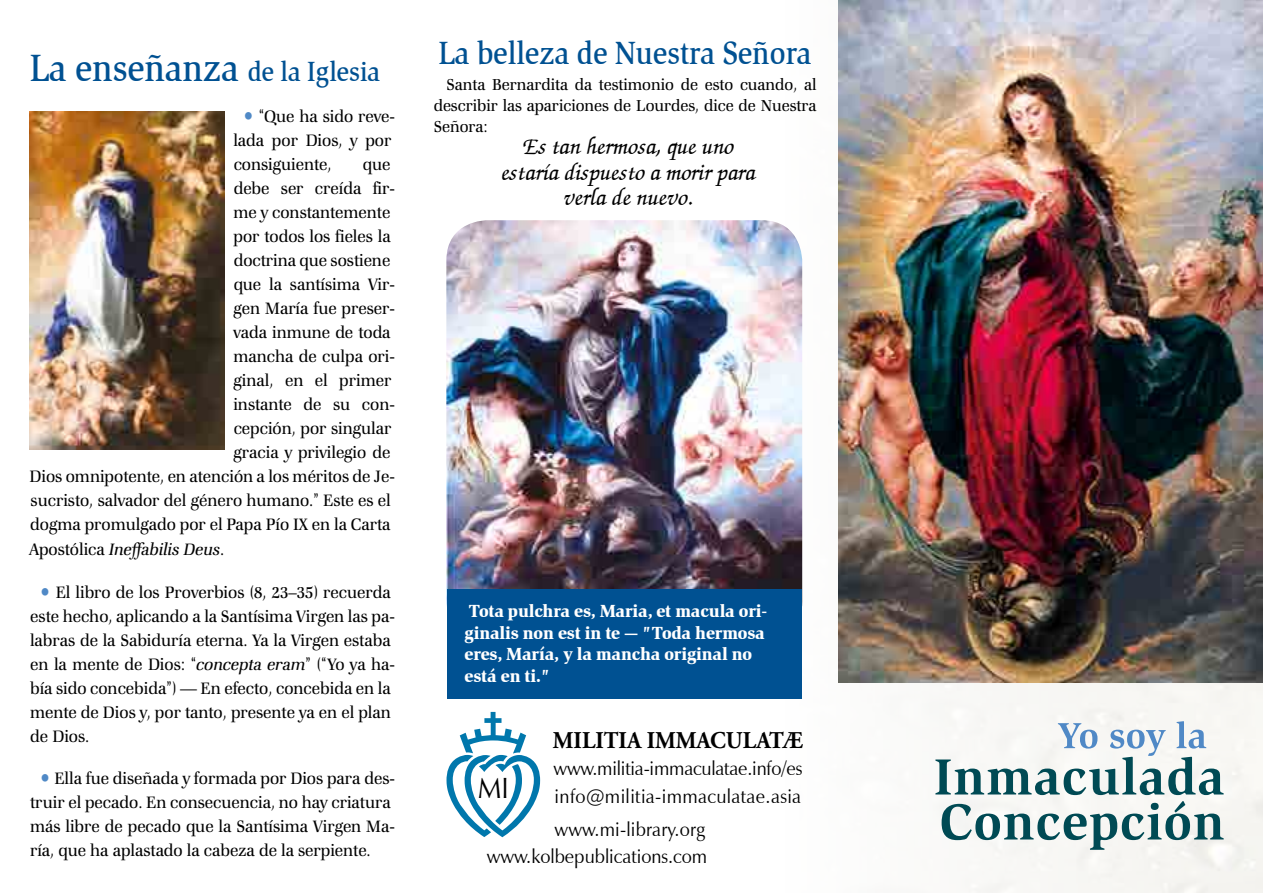
<style>
.page{position:relative;width:1263px;height:893px;background:#fff}
.page>*{position:absolute;margin:0;border:0;box-sizing:border-box;transform-origin:0 0}
.t1{font:500 39px "Slimbach Itc T";color:#005192;scale:.9 1}
.t2{font:500 33px "Slimbach Itc T";color:#005192;scale:.9 1}
.t3{font:29.25px "Zapf Humanist 601 BT";color:#000;scale:.91 1}
.t4{font:25.5px/25.5px "Tha Huong 11";color:#000;text-align:center}
.t5{font:700 24px "Adobe Garamond Pro";color:#000;scale:.95 1}
.t6{font:19.5px/27.6px "Zapf Humanist 601 L2";color:#000;scale:.95 1}
.t7{font:18.75px/24px "Zapf Book Lt PL";color:#000;scale:.9 1}
.t8{font:italic 18.75px "Zapf Book Lt PL";color:#000;scale:.9 1}
.t9{font:900 18px/21.6px "Slimbach Itc TEE";letter-spacing:-.01em;color:#fff}
.t10{font:18px/21px "Zapf Book Lt PL";color:#000;text-align:justify;scale:.9 1}
.s1{font-size:28.5px}
.s2{font-family:"Minion Pro";font-size:28.5px;color:#5089c6}
.s3{font-style:normal}
.s4{font-style:italic}
</style>
<div class="page">
<img style="left:779px;top:259px;width:484px;height:634px">
<img style="left:446px;top:220px;width:356px;height:386px">
<img style="left:838px;top:0;width:425px;height:682px">
<div style="left:447px;top:588px;width:355px;height:110px;background:#005192"></div>
<svg style="left:941px;top:801px;width:283px;height:49px"></svg>
<svg style="left:935px;top:721px;width:288px;height:74px"></svg>
<svg style="left:446px;top:712px;width:94px;height:125px"></svg>
<img style="left:30px;top:112px;width:195px;height:337px">
<h1 class="t1" style="left:30px;top:45px;width:391px">La enseñanza <span class="s1">de la Iglesia</span></h1>
<p class="t7" style="left:233px;top:104px;width:181px;text-indent:10px"><span class="s2">•</span> “Que ha sido reve&shy;lada por Dios, y por consiguiente,</p>
<p class="t7" style="left:363px;top:152px;width:32px">que</p>
<p class="t7" style="left:234px;top:176px;width:181px">debe ser creída fir-</p>
<p class="t7" style="left:233px;top:200px;width:176px">me y constantemente</p>
<p class="t7" style="left:234px;top:224px;width:176px">por todos los fieles la</p>
<p class="t7" style="left:234px;top:248px;width:176px">doctrina que sostiene</p>
<p class="t7" style="left:234px;top:272px;width:181px">que la santísima Vir-</p>
<p class="t7" style="left:234px;top:296px;width:181px">gen María fue preser-</p>
<p class="t7" style="left:233px;top:320px;width:176px">vada inmune de toda</p>
<p class="t7" style="left:233px;top:344px;width:181px">mancha de culpa ori-</p>
<p class="t7" style="left:234px;top:368px;width:177px">ginal, en el primer</p>
<p class="t7" style="left:233px;top:392px;width:181px">instante de su con-</p>
<p class="t7" style="left:234px;top:416px;width:177px">cepción, por singular</p>
<p class="t7" style="left:234px;top:440px;width:176px">gracia y privilegio de</p>
<p class="t7" style="left:30px;top:464px;width:407px">Dios omnipotente, en atención a los méritos de Je-</p>
<p class="t7" style="left:31px;top:488px;width:402px">sucristo, salvador del género humano.” Este es el</p>
<p class="t7" style="left:30px;top:512px;width:402px">dogma promulgado por el Papa Pío IX en la Carta</p>
<p class="t8" style="left:30px;top:539px;width:218px"><span class="s3">Apostólica</span> Ineffabilis Deus<span class="s3">.</span></p>
<p class="t7" style="left:30px;top:580px;width:407px;text-indent:10px"><span class="s2">•</span> El libro de los Proverbios (8, 23–35) recuerda este hecho, aplicando a la Santísima Virgen las pa&shy;labras de la Sabiduría eterna. Ya la Virgen estaba en la mente de Dios: “<span class="s4">concepta eram</span>” (“Yo ya ha&shy;bía sido concebida”) — En efecto, concebida en la mente de Dios y, por tanto, presente ya en el plan de Dios.</p>
<p class="t7" style="left:30px;top:766px;width:407px;text-indent:10px"><span class="s2">•</span> Ella fue diseñada y formada por Dios para des&shy;truir el pecado. En consecuencia, no hay criatura más libre de pecado que la Santísima Virgen Ma&shy;ría, que ha aplastado la cabeza de la serpiente.</p>
<h2 class="t2" style="left:438px;top:33px;width:416px">La belleza de Nuestra Señora</h2>
<p class="t10" style="left:434px;top:74px;width:427px;text-indent:13px">Santa Bernardita da testimonio de esto cuando, al describir las apariciones de Lourdes, dice de Nuestra Señora:</p>
<h3 class="t4" style="left:500px;top:133px;width:256px">Es tan hermosa, que uno estaría dispuesto a morir para verla de nuevo.</h3>
<p class="t9" style="left:465px;top:601px;width:304px">Tota pulchra es, Maria, et macula ori&shy;ginalis non est in te — "Toda hermosa eres, María, y la mancha original no está en ti."</p>
<p class="t5" style="left:553px;top:726px;width:265px">MILITIA IMMACULATÆ</p>
<p class="t6" style="left:554px;top:755px;width:263px">www.militia-immaculatae.info/es info@militia-immaculatae.asia</p>
<p class="t6" style="left:487px;top:815px;width:233px;text-align:right">www.mi-library.org www.kolbepublications.com</p>
<h3 class="t3" style="left:478px;top:770px;width:35px">MI</h3>
</div>
